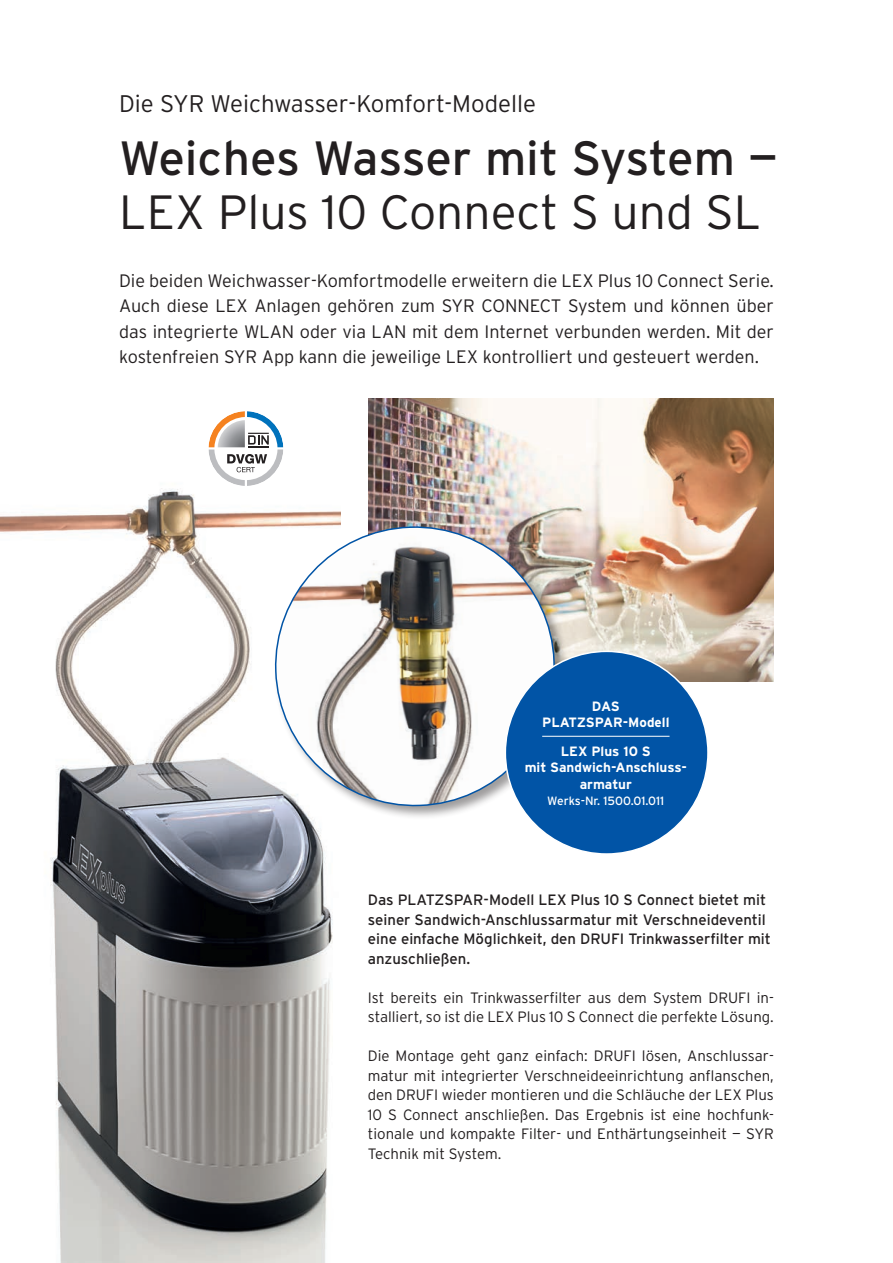
<style>
.page{position:relative;width:893px;height:1263px;background:#fff}
.page>*{position:absolute;margin:0;border:0;box-sizing:border-box;transform-origin:0 0}
.t1{font:48px "Interstate";letter-spacing:-.005em;color:#231f20}
.t2{font:300 48px "Interstate";color:#231f20}
.t3{font:300 24px "Interstate";color:#231f20}
.t4{font:300 18px/25.5px "Interstate";color:#231f20;text-align:justify}
.t5{font:300 15px/19.5px "Interstate";color:#231f20}
.t6{font:15px/19.5px "Interstate";color:#231f20}
.t7{font:700 13.5px/16.5px "Interstate";color:#fff;text-align:center}
.t8{font:12px "Interstate";color:#fff}
</style>
<div class="page">
<img style="left:369px;top:398px;width:405px;height:284px">
<img style="left:0;top:450px;width:341px;height:813px">
<svg style="left:209px;top:411px;width:74px;height:75px"></svg>
<div style="left:273px;top:524px;width:296px;height:296px;background:#231f20;opacity:.44"></div>
<img style="left:273px;top:524px;width:284px;height:284px">
<div style="left:505px;top:651px;width:203px;height:203px;background:#0154a6;border-radius:50%"></div>
<hr style="left:542px;top:736px;width:127px;height:1px;background:#fff">
<p class="t3" style="left:119px;top:90px;width:419px">Die SYR Weichwasser-Komfort-Modelle</p>
<p class="t1" style="left:119px;top:131px;width:660px">Weiches Wasser mit System —</p>
<p class="t2" style="left:119px;top:185px;width:644px">LEX Plus 10 Connect S und SL</p>
<p class="t4" style="left:119px;top:267px;width:656px">Die beiden Weichwasser-Komfortmodelle erweitern die LEX Plus 10 Connect Serie.<br>Auch diese LEX Anlagen gehören zum SYR CONNECT System und können über das integrierte WLAN oder via LAN mit dem Internet verbunden werden. Mit der kostenfreien SYR App kann die jeweilige LEX kontrolliert und gesteuert werden.</p>
<p class="t7" style="left:542px;top:698px;width:129px">DAS<br>PLATZSPAR-Modell</p>
<p class="t7" style="left:561px;top:743px;width:91px">LEX Plus 10 S</p>
<p class="t7" style="left:525px;top:759px;width:164px">mit Sandwich-Anschluss-</p>
<p class="t7" style="left:580px;top:776px;width:54px">armatur</p>
<p class="t8" style="left:547px;top:794px;width:119px">Werks-Nr. 1500.01.011</p>
<p class="t6" style="left:368px;top:890px;width:405px">Das PLATZSPAR-Modell LEX Plus 10 S Connect bietet mit seiner Sandwich-Anschlussarmatur mit Verschneideventil eine einfache Möglichkeit, den DRUFI Trinkwasserfilter mit anzuschließen.</p>
<p class="t5" style="left:368px;top:987px;width:408px">Ist bereits ein Trinkwasserfilter aus dem System DRUFI in&shy;stalliert, so ist die LEX Plus 10 S Connect die perfekte Lösung.</p>
<p class="t5" style="left:368px;top:1046px;width:408px;text-align:justify">Die Montage geht ganz einfach: DRUFI lösen, Anschlussar&shy;matur mit integrierter Verschneideeinrichtung anflanschen, den DRUFI wieder montieren und die Schläuche der LEX Plus 10 S Connect anschließen. Das Ergebnis ist eine hochfunk&shy;tionale und kompakte Filter- und Enthärtungseinheit — SYR Technik mit System.</p>
</div>
